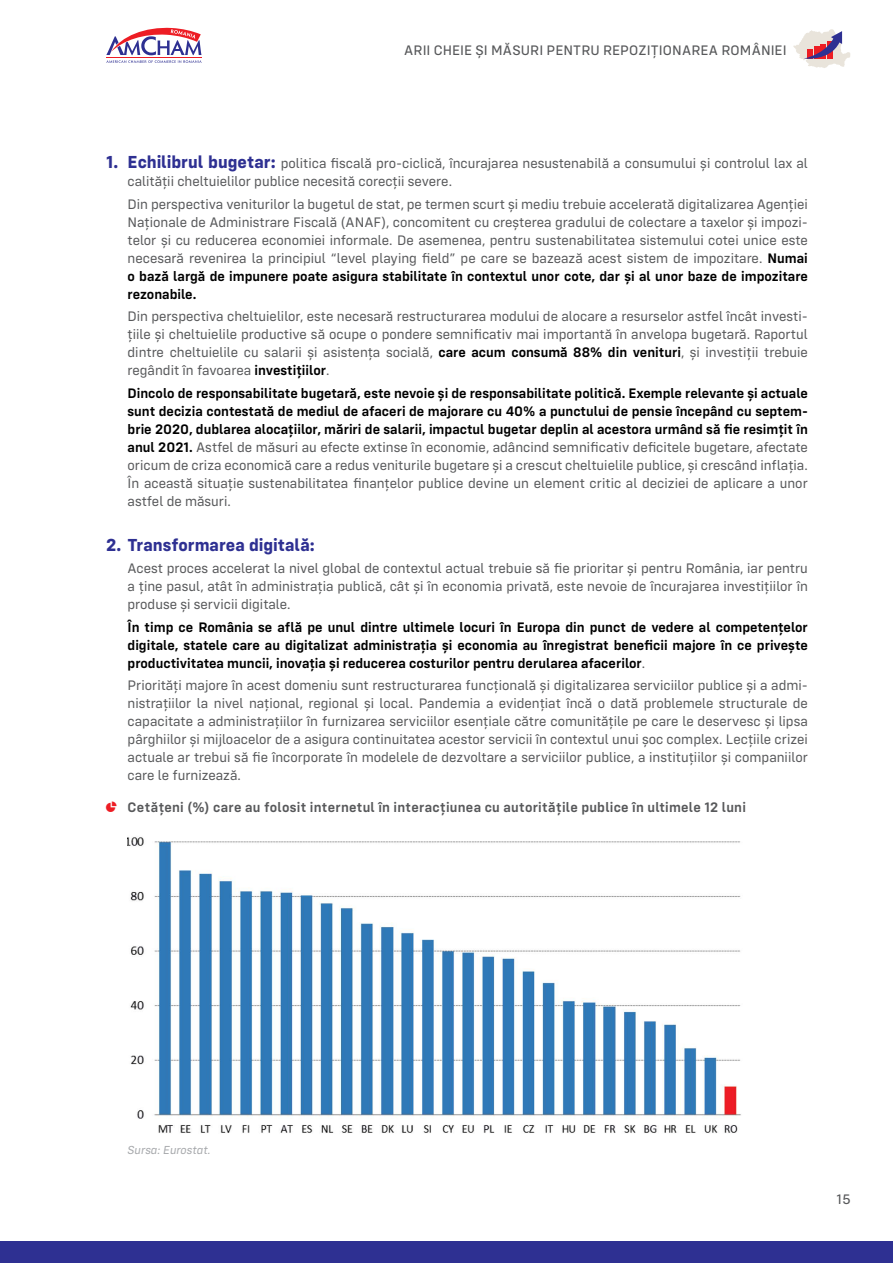
<style>
.page{position:relative;width:893px;height:1263px;background:#fff}
.page>*{position:absolute;margin:0;border:0;box-sizing:border-box;transform-origin:0 0}
.t1{font:700 18px "Config";color:#2e3092}
.t2{font:14.25px/18px "Config";color:#58595b;text-align:justify}
.t3{font:600 14.25px/18px "Config";color:#000;text-align:justify}
.t4{font:600 14.25px "Config";letter-spacing:.02em;color:#58595b}
.t5{font:14.25px "Config Text";letter-spacing:.015em;color:#58595b}
.Source{font:italic 12px "Config";color:#a7a9ac}
.s1{font-weight:700;font-size:18px;color:#2e3092}
.s2{font-weight:600;color:#000}
.s3{font-weight:400;color:#58595b}
</style>
<div class="page">
<img style="left:128px;top:837px;width:613px;height:296px">
<svg style="left:106px;top:27px;width:96px;height:36px"></svg>
<div style="left:0;top:1242px;width:893px;height:21px;background:#2e3092"></div>
<svg style="left:793px;top:29px;width:57px;height:39px"></svg>
<p class="t5" style="left:404px;top:42px;width:38px">ARII CHEIE</p>
<p class="t5" style="left:475px;top:42px;width:46px">ȘI MĂSURI</p>
<p class="t5" style="left:546px;top:42px;width:10px">PENTRU</p>
<p class="t5" style="left:603px;top:42px;width:10px">REPO</p>
<p class="t5" style="left:638px;top:42px;width:30px">ZIȚIONAREA</p>
<p class="t5" style="left:721px;top:42px;width:47px">ROMÂNIEI</p>
<p class="t2" style="left:128px;top:154px;width:682px;text-indent:-21px"><span class="s1">1. Echilibrul bugetar:</span> politica fiscală pro-ciclică, încurajarea nesustenabilă a consumului și controlul lax al calității cheltuielilor publice necesită corecții severe.</p>
<p class="t2" style="left:128px;top:195px;width:682px">Din perspectiva veniturilor la bugetul de stat, pe termen scurt și mediu trebuie accelerată digitalizarea Agenției Naționale de Administrare Fiscală (ANAF), concomitent cu creșterea gradului de colectare a taxelor și impozi&shy;telor și cu reducerea economiei informale. De asemenea, pentru sustenabilitatea sistemului cotei unice este necesară revenirea la principiul “level playing field” pe care se bazează acest sistem de impozitare. <span class="s2">Numai o bază largă de impunere poate asigura stabilitate în contextul unor cote, dar și al unor baze de impozitare rezonabile.</span></p>
<p class="t2" style="left:128px;top:307px;width:682px">Din perspectiva cheltuielilor, este necesară restructurarea modului de alocare a resurselor astfel încât investi&shy;țiile și cheltuielile productive să ocupe o pondere semnificativ mai importantă în anvelopa bugetară. Raportul dintre cheltuielile cu salarii și asistența socială, <span class="s2">care acum consumă 88% din venituri</span>, și investiții trebuie regândit în favoarea <span class="s2">investițiilor</span>.</p>
<p class="t2" style="left:128px;top:384px;width:682px"><span class="s2">Dincolo de responsabilitate bugetară, este nevoie și de responsabilitate politică. Exemple relevante și actuale sunt decizia contestată de mediul de afaceri de majorare cu 40% a punctului de pensie începând cu septem&shy;brie 2020, dublarea alocațiilor, măriri de salarii, impactul bugetar deplin al acestora urmând să fie resimțit în anul 2021.</span> Astfel de măsuri au efecte extinse în economie, adâncind semnificativ deficitele bugetare, afectate oricum de criza economică care a redus veniturile bugetare și a crescut cheltuielile publice, și crescând inflația.<br>În această situație sustenabilitatea finanțelor publice devine un element critic al deciziei de aplicare a unor astfel de măsuri.</p>
<p class="t1" style="left:106px;top:534px;width:210px">2. Transformarea digitală:</p>
<p class="t2" style="left:128px;top:559px;width:682px">Acest proces accelerat la nivel global de contextul actual trebuie să fie prioritar și pentru România, iar pentru a ține pasul, atât în administrația publică, cât și în economia privată, este nevoie de încurajarea investițiilor în produse și servicii digitale.</p>
<p class="t3" style="left:128px;top:618px;width:682px">În timp ce România se află pe unul dintre ultimele locuri în Europa din punct de vedere al competențelor digitale, statele care au digitalizat administrația și economia au înregistrat beneficii majore în ce privește productivitatea muncii, inovația și reducerea costurilor pentru derularea afacerilor<span class="s3">.</span></p>
<p class="t2" style="left:128px;top:676px;width:682px">Priorități majore în acest domeniu sunt restructurarea funcțională și digitalizarea serviciilor publice și a admi&shy;nistrațiilor la nivel național, regional și local. Pandemia a evidențiat încă o dată problemele structurale de capacitate a administrațiilor în furnizarea serviciilor esențiale către comunitățile pe care le deservesc și lipsa pârghiilor și mijloacelor de a asigura continuitatea acestor servicii în contextul unui șoc complex. Lecțiile crizei actuale ar trebui să fie încorporate în modelele de dezvoltare a serviciilor publice, a instituțiilor și companiilor care le furnizează.</p>
<p class="t4" style="left:128px;top:798px;width:620px">Cetățeni (%) care au folosit internetul în interacțiunea cu autoritățile publice în ultimele 12 luni</p>
<p class="Source" style="left:128px;top:1143px;width:85px">Sursa: Eurostat.</p>
<p class="t5" style="left:837px;top:1191px;width:15px">15</p>
</div>
